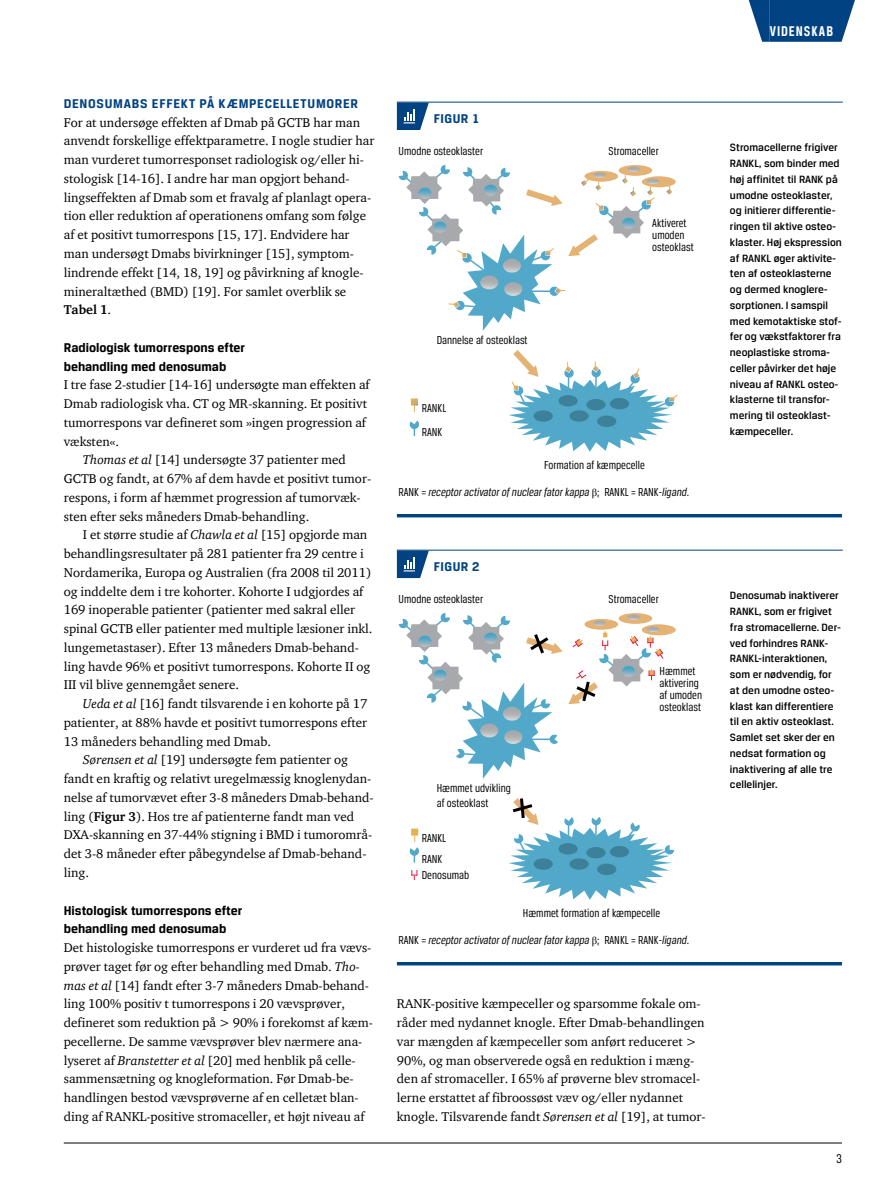
<style>
.page{position:relative;width:893px;height:1191px;background:#fff}
.page>*{position:absolute;margin:0;border:0;box-sizing:border-box;transform-origin:0 0}
.t1{font:700 15px "Breuer Condensed";letter-spacing:.065em;color:#fff}
.t2{font:700 13.5px/18.8px "Breuer Text";color:#000}
.t3{font:700 13.5px "Breuer Text";letter-spacing:.05em;color:#004282}
.t4{font:13.5px "Breuer Condensed";color:#000}
.t5{font:13.05px/18.8px "ITC Charter Com";color:#000}
.t6{font:12.3px/12px "Breuer Condensed";color:#000}
.t7{font:italic 12.3px "Breuer Condensed";color:#000}
.t8{font:500 11.25px/15.8px "Breuer Text";color:#000}
.s1{font-weight:700}
.s2{font-style:italic}
.s3{font-style:normal}
.s4{font-family:"Times New Roman";font-style:normal;font-size:10.5px}
</style>
<div class="page">
<hr style="left:64px;top:1142px;width:778px;height:1px;background:#000">
<div style="left:770px;top:0;width:64px;height:42px;background:#004282"></div>
<svg style="left:749px;top:0;width:21px;height:42px"></svg>
<svg style="left:834px;top:0;width:21px;height:42px"></svg>
<hr style="left:397px;top:102px;width:37px;height:1px;background:#004282">
<hr style="left:434px;top:102px;width:409px;height:1px;background:#004282">
<svg style="left:397px;top:102px;width:32px;height:28px"></svg>
<svg style="left:509px;top:350px;width:169px;height:102px"></svg>
<svg style="left:642px;top:176px;width:34px;height:11px"></svg>
<svg style="left:399px;top:165px;width:273px;height:166px"></svg>
<div style="left:558px;top:395px;width:20px;height:11px;background:#3d8099;border-radius:50%"></div>
<div style="left:586px;top:399px;width:20px;height:11px;background:#3d8099;border-radius:50%"></div>
<div style="left:610px;top:398px;width:19px;height:11px;background:#3d8099;border-radius:50%"></div>
<div style="left:597px;top:415px;width:19px;height:12px;background:#3d8099;border-radius:50%"></div>
<div style="left:569px;top:410px;width:20px;height:12px;background:#3d8099;border-radius:50%"></div>
<div style="left:534px;top:410px;width:19px;height:12px;background:#3d8099;border-radius:50%"></div>
<svg style="left:409px;top:420px;width:10px;height:16px"></svg>
<svg style="left:411px;top:398px;width:7px;height:14px"></svg>
<hr style="left:397px;top:514px;width:445px;height:3px;background:#004282">
<hr style="left:397px;top:550px;width:37px;height:1px;background:#004282">
<hr style="left:434px;top:550px;width:409px;height:1px;background:#004282">
<svg style="left:397px;top:550px;width:32px;height:28px"></svg>
<div style="left:642px;top:624px;width:34px;height:11px;background:#e4b273;border-radius:50%"></div>
<svg style="left:509px;top:798px;width:165px;height:102px"></svg>
<svg style="left:411px;top:870px;width:6px;height:10px"></svg>
<svg style="left:399px;top:613px;width:265px;height:166px"></svg>
<svg style="left:409px;top:835px;width:10px;height:27px"></svg>
<div style="left:411px;top:828px;width:7px;height:7px;background:#e5b154"></div>
<hr style="left:397px;top:962px;width:445px;height:3px;background:#004282">
<p class="t3" style="left:64px;top:96px;width:296px">DENOSUMABS EFFEKT PÅ KÆMPECELLETUMORER</p>
<p class="t5" style="left:64px;top:113px;width:312px">For at undersøge effekten af Dmab på GCTB har man anvendt forskellige effektparametre. I nogle studier har man vurderet tumorresponset radiologisk og/eller hi&shy;stologisk [14-16]. I andre har man opgjort behand&shy;lingseffekten af Dmab som et fravalg af planlagt opera&shy;tion eller reduktion af operationens omfang som følge af et positivt tumorrespons [15, 17]. Endvidere har man undersøgt Dmabs bivirkninger [15], symptom&shy;lindrende effekt [14, 18, 19] og påvirkning af knogle&shy;mineraltæthed (BMD) [19]. For samlet overblik se <span class="s1">Tabel 1</span>.</p>
<p class="t2" style="left:64px;top:338px;width:183px">Radiologisk tumorrespons efter behandling med denosumab</p>
<p class="t5" style="left:64px;top:375px;width:308px">I tre fase 2-studier [14-16] undersøgte man effekten af</p>
<p class="t5" style="left:64px;top:394px;width:305px">Dmab radiologisk vha. CT og MR-skanning. Et positivt</p>
<p class="t5" style="left:64px;top:413px;width:304px">tumorrespons var defineret som »ingen progression af</p>
<p class="t5" style="left:64px;top:431px;width:57px">væksten«.</p>
<p class="t5" style="left:83px;top:450px;width:265px"><span class="s2">Thomas et al</span> [14] undersøgte 37 patienter med</p>
<p class="t5" style="left:64px;top:469px;width:309px">GCTB og fandt, at 67% af dem havde et positivt tumor-</p>
<p class="t5" style="left:64px;top:488px;width:298px">respons, i form af hæmmet progression af tumorvæk-</p>
<p class="t5" style="left:64px;top:506px;width:247px">sten efter seks måneders Dmab-behandling.</p>
<p class="t5" style="left:83px;top:525px;width:286px">I et større studie af <span class="s2">Chawla et al</span> [15] opgjorde man</p>
<p class="t5" style="left:64px;top:544px;width:301px">behandlingsresultater på 281 patienter fra 29 centre i</p>
<p class="t5" style="left:64px;top:563px;width:309px">Nordamerika, Europa og Australien (fra 2008 til 2011)</p>
<p class="t5" style="left:64px;top:581px;width:301px">og inddelte dem i tre kohorter. Kohorte I udgjordes af</p>
<p class="t5" style="left:64px;top:600px;width:293px">169 inoperable patienter (patienter med sakral eller</p>
<p class="t5" style="left:64px;top:619px;width:310px">spinal GCTB eller patienter med multiple læsioner inkl.</p>
<p class="t5" style="left:64px;top:638px;width:295px">lungemetastaser). Efter 13 måneders Dmab-behand-</p>
<p class="t5" style="left:64px;top:656px;width:308px">ling havde 96% et positivt tumorrespons. Kohorte II og</p>
<p class="t5" style="left:64px;top:675px;width:177px">III vil blive gennemgået senere.</p>
<p class="t5" style="left:83px;top:694px;width:286px"><span class="s2">Ueda et al</span> [16] fandt tilsvarende i en kohorte på 17</p>
<p class="t5" style="left:64px;top:713px;width:305px">patienter, at 88% havde et positivt tumorrespons efter</p>
<p class="t5" style="left:64px;top:731px;width:209px">13 måneders behandling med Dmab.</p>
<p class="t5" style="left:83px;top:750px;width:266px"><span class="s2">Sørensen et al</span> [19] undersøgte fem patienter og</p>
<p class="t5" style="left:64px;top:769px;width:309px">fandt en kraftig og relativt uregelmæssig knoglenydan-</p>
<p class="t5" style="left:64px;top:788px;width:310px">nelse af tumorvævet efter 3-8 måneders Dmab-behand-</p>
<p class="t5" style="left:64px;top:806px;width:292px">ling (<span class="s1">Figur 3</span>). Hos tre af patienterne fandt man ved</p>
<p class="t5" style="left:64px;top:825px;width:310px">DXA-skanning en 37-44% stigning i BMD i tumorområ-</p>
<p class="t5" style="left:64px;top:844px;width:303px">det 3-8 måneder efter påbegyndelse af Dmab-behand-</p>
<p class="t5" style="left:64px;top:863px;width:27px">ling.</p>
<p class="t2" style="left:64px;top:900px;width:180px">Histologisk tumorrespons efter behandling med denosumab</p>
<p class="t5" style="left:64px;top:938px;width:311px">Det histologiske tumorrespons er vurderet ud fra vævs&shy;prøver taget før og efter behandling med Dmab. <span class="s2">Tho&shy;mas et al</span> [14] fandt efter 3-7 måneders Dmab-behand&shy;ling 100% positiv t tumorrespons i 20 vævsprøver, defineret som reduktion på &gt; 90% i forekomst af kæm&shy;pecellerne. De samme vævsprøver blev nærmere ana&shy;lyseret af <span class="s2">Branstetter et al</span> [20] med henblik på celle&shy;sammensætning og knogleformation. Før Dmab-be&shy;handlingen bestod vævsprøverne af en celletæt blan&shy;ding af RANKL-positive stromaceller, et højt niveau af</p>
<p class="t3" style="left:434px;top:111px;width:15px">Figur</p>
<p class="t3" style="left:472px;top:111px;width:9px">1</p>
<p class="t6" style="left:399px;top:145px;width:86px">Umodne osteoklaster</p>
<p class="t6" style="left:609px;top:145px;width:52px">Stromaceller</p>
<p class="t6" style="left:652px;top:217px;width:43px">Aktiveret umoden osteoklast</p>
<p class="t6" style="left:437px;top:334px;width:92px">Dannelse af osteoklast</p>
<p class="t6" style="left:422px;top:401px;width:26px">RANKL</p>
<p class="t6" style="left:422px;top:426px;width:22px">RANK</p>
<p class="t6" style="left:544px;top:458px;width:102px">Formation af kæmpecelle</p>
<p class="t7" style="left:399px;top:485px;width:292px"><span class="s3">RANK =</span> receptor activator of nuclear fator kappa <span class="s4">β</span><span class="s3">; RANKL = RANK-</span>ligand<span class="s3">.</span></p>
<p class="t3" style="left:434px;top:559px;width:15px">Figur</p>
<p class="t3" style="left:472px;top:559px;width:9px">2</p>
<p class="t6" style="left:399px;top:593px;width:86px">Umodne osteoklaster</p>
<p class="t6" style="left:609px;top:593px;width:52px">Stromaceller</p>
<p class="t6" style="left:660px;top:665px;width:44px">Hæmmet aktivering af umoden osteoklast</p>
<p class="t6" style="left:437px;top:780px;width:76px;line-height:14.7px">Hæmmet udvikling af osteoklast</p>
<p class="t6" style="left:422px;top:831px;width:26px">RANKL</p>
<p class="t6" style="left:422px;top:850px;width:49px;line-height:16.8px">RANK<br>Denosumab</p>
<p class="t6" style="left:523px;top:906px;width:139px">Hæmmet formation af kæmpecelle</p>
<p class="t7" style="left:399px;top:933px;width:292px"><span class="s3">RANK =</span> receptor activator of nuclear fator kappa <span class="s4">β</span><span class="s3">; RANKL = RANK-</span>ligand<span class="s3">.</span></p>
<p class="t5" style="left:397px;top:994px;width:310px">RANK-positive kæmpeceller og sparsomme fokale om&shy;råder med nydannet knogle. Efter Dmab-behandlingen var mængden af kæmpeceller som anført reduceret &gt; 90%, og man observerede også en reduktion i mæng&shy;den af stromaceller. I 65% af prøverne blev stromacel&shy;lerne erstattet af fibroossøst væv og/eller nydannet knogle. Tilsvarende fandt <span class="s2">Sørensen et al</span> [19], at tumor-</p>
<p class="t1" style="left:770px;top:23px;width:65px">VIDENSKAB</p>
<p class="t8" style="left:730px;top:139px;width:113px">Stromacellerne frigiver<br>RANKL, som binder med høj affinitet til RANK på umodne osteoklaster, og initierer differentie&shy;ringen til aktive osteo&shy;klaster. Høj ekspression af RANKL øger aktivite&shy;ten af osteoklasterne og dermed knoglere&shy;sorptionen. I samspil med kemotaktiske stof&shy;fer og vækstfaktorer fra neoplastiske stroma&shy;celler påvirker det høje niveau af RANKL osteo&shy;klasterne til transfor&shy;mering til osteoklast&shy;kæmpeceller.</p>
<p class="t8" style="left:730px;top:587px;width:113px">Denosumab inaktiverer<br>RANKL, som er frigivet fra stromacellerne. Der&shy;ved forhindres RANK-<br>RANKL-interaktionen, som er nødvendig, for at den umodne osteo&shy;klast kan differentiere til en aktiv osteoklast.<br>Samlet set sker der en nedsat formation og inaktivering af alle tre cellelinjer.</p>
<p class="t4" style="left:836px;top:1150px;width:7px">3</p>
</div>
